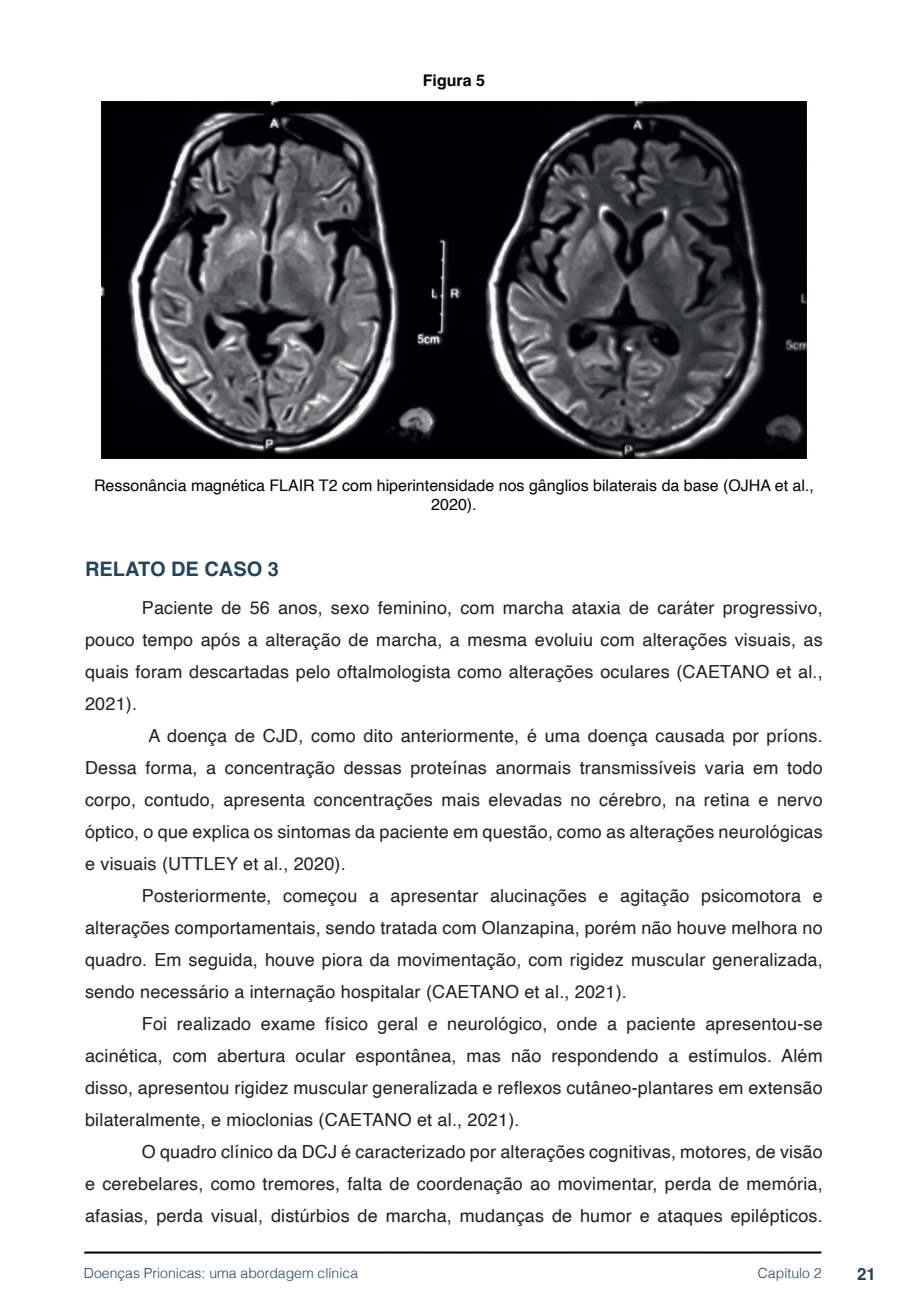
<style>
.page{position:relative;width:908px;height:1304px;background:#fff}
.page>*{position:absolute;margin:0;border:0;box-sizing:border-box;transform-origin:0 0}
.t1{font:700 20px "Helvetica";color:#23445f}
.t2{font:18px/32px "Helvetica";letter-spacing:.01em;color:#231f20;text-align:justify}
.t3{font:700 16.8px "Helvetica";color:#23445f}
.t4{font:16px/19.2px "Helvetica";color:#000;text-align:center}
.t5{font:700 16px "Helvetica";color:#000}
.t6{font:300 14px "Helvetica";color:#23445f}
</style>
<div class="page">
<svg style="left:84px;top:1251px;width:737px;height:3px;background:#515151"></svg>
<img style="left:101px;top:101px;width:706px;height:358px">
<p class="t5" style="left:422px;top:70px;width:64px">Figura 5</p>
<p class="t4" style="left:94px;top:476px;width:721px">Ressonância magnética FLAIR T2 com hiperintensidade nos gânglios bilaterais da base (OJHA et al.,<br>2020).</p>
<p class="t1" style="left:85px;top:557px;width:195px">RELATO DE CASO 3</p>
<p class="t2" style="left:85px;top:592px;width:738px;text-indent:57px">Paciente de 56 anos, sexo feminino, com marcha ataxia de caráter progressivo, pouco tempo após a alteração de marcha, a mesma evoluiu com alterações visuais, as quais foram descartadas pelo oftalmologista como alterações oculares (CAETANO et al., 2021).</p>
<p class="t2" style="left:85px;top:720px;width:738px;text-indent:63px">A doença de CJD, como dito anteriormente, é uma doença causada por príons.<br>Dessa forma, a concentração dessas proteínas anormais transmissíveis varia em todo corpo, contudo, apresenta concentrações mais elevadas no cérebro, na retina e nervo óptico, o que explica os sintomas da paciente em questão, como as alterações neurológicas e visuais (UTTLEY et al., 2020).</p>
<p class="t2" style="left:85px;top:880px;width:738px;text-indent:57px">Posteriormente, começou a apresentar alucinações e agitação psicomotora e alterações comportamentais, sendo tratada com Olanzapina, porém não houve melhora no quadro. Em seguida, houve piora da movimentação, com rigidez muscular generalizada, sendo necessário a internação hospitalar (CAETANO et al., 2021).</p>
<p class="t2" style="left:85px;top:1008px;width:738px;text-indent:57px">Foi realizado exame físico geral e neurológico, onde a paciente apresentou-se acinética, com abertura ocular espontânea, mas não respondendo a estímulos. Além disso, apresentou rigidez muscular generalizada e reflexos cutâneo-plantares em extensão bilateralmente, e mioclonias (CAETANO et al., 2021).</p>
<p class="t2" style="left:85px;top:1136px;width:738px;text-indent:57px">O quadro clínico da DCJ é caracterizado por alterações cognitivas, motores, de visão e cerebelares, como tremores, falta de coordenação ao movimentar, perda de memória, afasias, perda visual, distúrbios de marcha, mudanças de humor e ataques epilépticos.</p>
<p class="t6" style="left:84px;top:1261px;width:275px">Doenças Prionicas: uma abordagem clínica</p>
<p class="t6" style="left:757px;top:1261px;width:65px">Capítulo 2</p>
<p class="t3" style="left:856px;top:1264px;width:20px">21</p>
</div>
